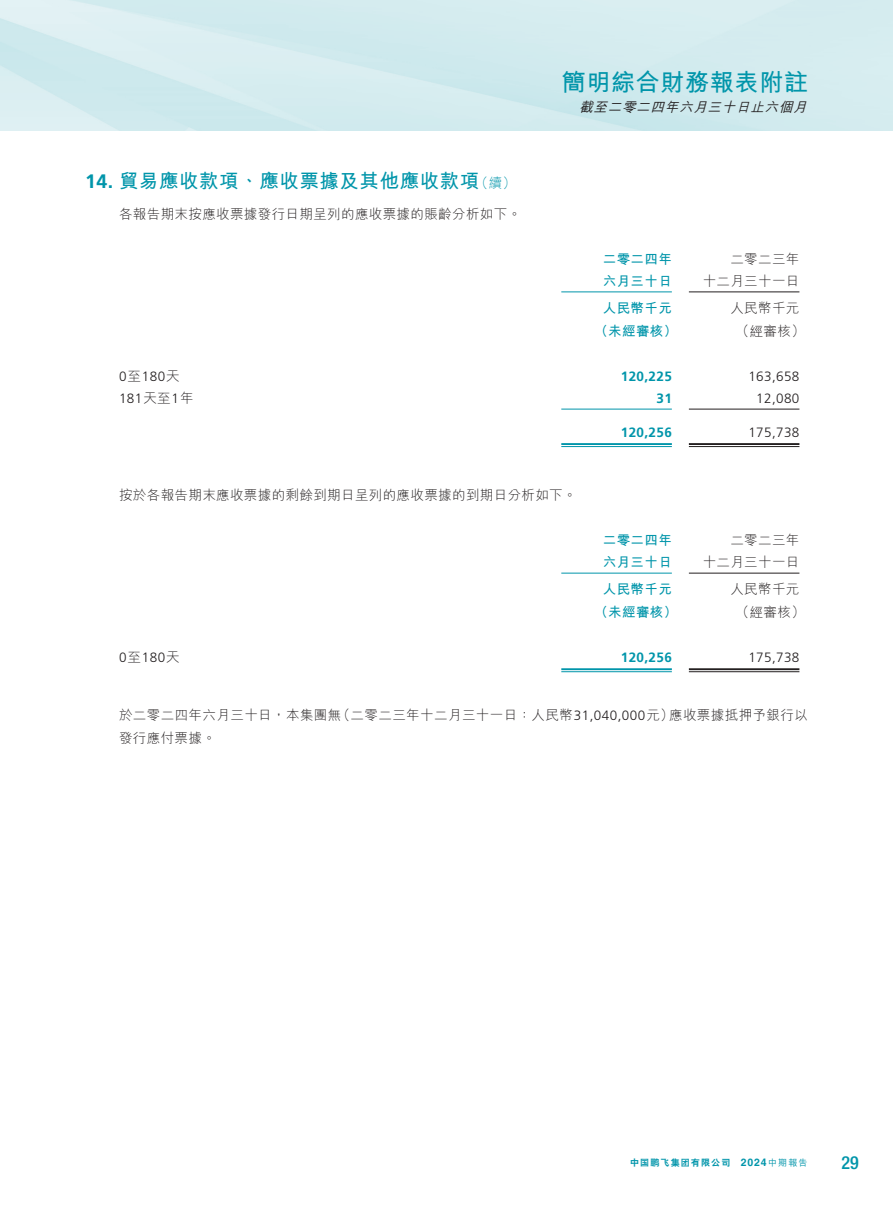
<style>
.page{position:relative;width:893px;height:1212px;background:#fff}
.page>*{position:absolute;margin:0;border:0;box-sizing:border-box;transform-origin:0 0}
.t1{font:700 24px "M Hei HK";letter-spacing:.03em;color:#0095aa}
.t2{font:700 19.5px "M Hei HK";letter-spacing:.03em;color:#0095aa}
.t3{font:500 condensed 18px "Helvetica Neue LT Std";color:#0095aa}
.t4{font:300 13.5px/22.5px "M Hei HK";letter-spacing:.03em;color:#231f20;text-align:right}
.t5{font:300 13.5px "Frutiger LT Std";letter-spacing:.03em;color:#231f20}
.t6{font:700 13.5px/22.5px "M Hei HK";letter-spacing:.03em;color:#0095aa}
.t7{font:700 13.5px "Frutiger LT Std";letter-spacing:.03em;color:#0095aa}
.t8{font:italic 500 13.5px "M Hei HK";color:#231f20}
.t9{font:800 9px "C Hei 2 HKS";letter-spacing:.13em;color:#0095aa}
.s1{font-family:"Frutiger LT Std"}
.s2{font-weight:300;font-size:13.5px}
.s3{font-family:"M Hei HK"}
.s4{font-family:"C Hei 2 HK"}
.s5{font-family:"Helvetica LT Std";font-weight:700;font-size:10.5px}
.s6{font-family:"M Hei HK";font-weight:500}
</style>
<div class="page">
<hr style="left:561px;top:291px;width:111px;height:1px;background:#0095aa">
<hr style="left:689px;top:291px;width:110px;height:1px;background:#231f20">
<hr style="left:561px;top:409px;width:111px;height:1px;background:#0095aa">
<hr style="left:689px;top:409px;width:110px;height:1px;background:#231f20">
<hr style="left:561px;top:443px;width:111px;height:2px;background:#0095aa">
<hr style="left:561px;top:446px;width:111px;height:1px;background:#0095aa">
<hr style="left:689px;top:443px;width:110px;height:2px;background:#231f20">
<hr style="left:689px;top:446px;width:110px;height:1px;background:#231f20">
<hr style="left:561px;top:573px;width:111px;height:1px;background:#0095aa">
<hr style="left:689px;top:573px;width:110px;height:1px;background:#231f20">
<hr style="left:561px;top:668px;width:111px;height:2px;background:#0095aa">
<hr style="left:561px;top:671px;width:111px;height:1px;background:#0095aa">
<hr style="left:689px;top:668px;width:110px;height:2px;background:#231f20">
<hr style="left:689px;top:671px;width:110px;height:1px;background:#231f20">
<h2 class="t2" style="left:85px;top:166px;width:432px"><span class="s1">14.</span> 貿易應收款項、應收票據及其他應收款項<span class="s2">（續）</span></h2>
<p class="t4" style="left:119px;top:202px;width:404px">各報告期末按應收票據發行日期呈列的應收票據的賬齡分析如下。</p>
<h1 class="t1" style="left:562px;top:65px;width:248px">簡明綜合財務報表附註</h1>
<p class="t8" style="left:579px;top:97px;width:233px">截至二零二四年六月三十日止六個月</p>
<p class="t6" style="left:603px;top:246px;width:71px">二零二四年六月三十日</p>
<p class="t4" style="left:703px;top:247px;width:98px">二零二三年<br>十二月三十一日</p>
<p class="t6" style="left:603px;top:296px;width:71px">人民幣千元</p>
<p class="t4" style="left:730px;top:297px;width:71px">人民幣千元</p>
<p class="t6" style="left:594px;top:318px;width:84px">（未經審核）</p>
<p class="t4" style="left:736px;top:319px;width:71px">（經審核）</p>
<p class="t5" style="left:119px;top:368px;width:62px">0<span class="s3">至</span>180<span class="s3">天</span></p>
<p class="t7" style="left:621px;top:368px;width:53px">120,225</p>
<p class="t5" style="left:748px;top:368px;width:53px">163,658</p>
<p class="t5" style="left:119px;top:391px;width:76px">181<span class="s3">天至</span>1<span class="s3">年</span></p>
<p class="t7" style="left:656px;top:390px;width:17px">31</p>
<p class="t5" style="left:756px;top:391px;width:45px">12,080</p>
<p class="t7" style="left:621px;top:424px;width:53px">120,256</p>
<p class="t5" style="left:748px;top:424px;width:53px">175,738</p>
<p class="t4" style="left:119px;top:483px;width:459px">按於各報告期末應收票據的剩餘到期日呈列的應收票據的到期日分析如下。</p>
<p class="t6" style="left:603px;top:527px;width:71px">二零二四年六月三十日</p>
<p class="t4" style="left:703px;top:528px;width:98px">二零二三年<br>十二月三十一日</p>
<p class="t6" style="left:603px;top:577px;width:71px">人民幣千元</p>
<p class="t4" style="left:730px;top:578px;width:71px">人民幣千元</p>
<p class="t6" style="left:594px;top:599px;width:84px">（未經審核）</p>
<p class="t4" style="left:736px;top:600px;width:71px">（經審核）</p>
<p class="t5" style="left:119px;top:649px;width:62px">0<span class="s3">至</span>180<span class="s3">天</span></p>
<p class="t7" style="left:621px;top:649px;width:53px">120,256</p>
<p class="t5" style="left:748px;top:649px;width:53px">175,738</p>
<p class="t4" style="left:119px;top:704px;width:690px;text-align:left">於二零二四年六月三十日，本集團無（二零二三年十二月三十一日：人民幣<span class="s1">31,040,000</span>元）應收票據抵押予銀行以發行應付票據。</p>
<p class="t9" style="left:630px;top:1157px;width:179px">中國鵬飛集團<span class="s4">有限公司</span> <span class="s5">2024</span><span class="s6">中期報告</span></p>
<h3 class="t3" style="left:842px;top:1152px;width:19px">29</h3>
</div>
